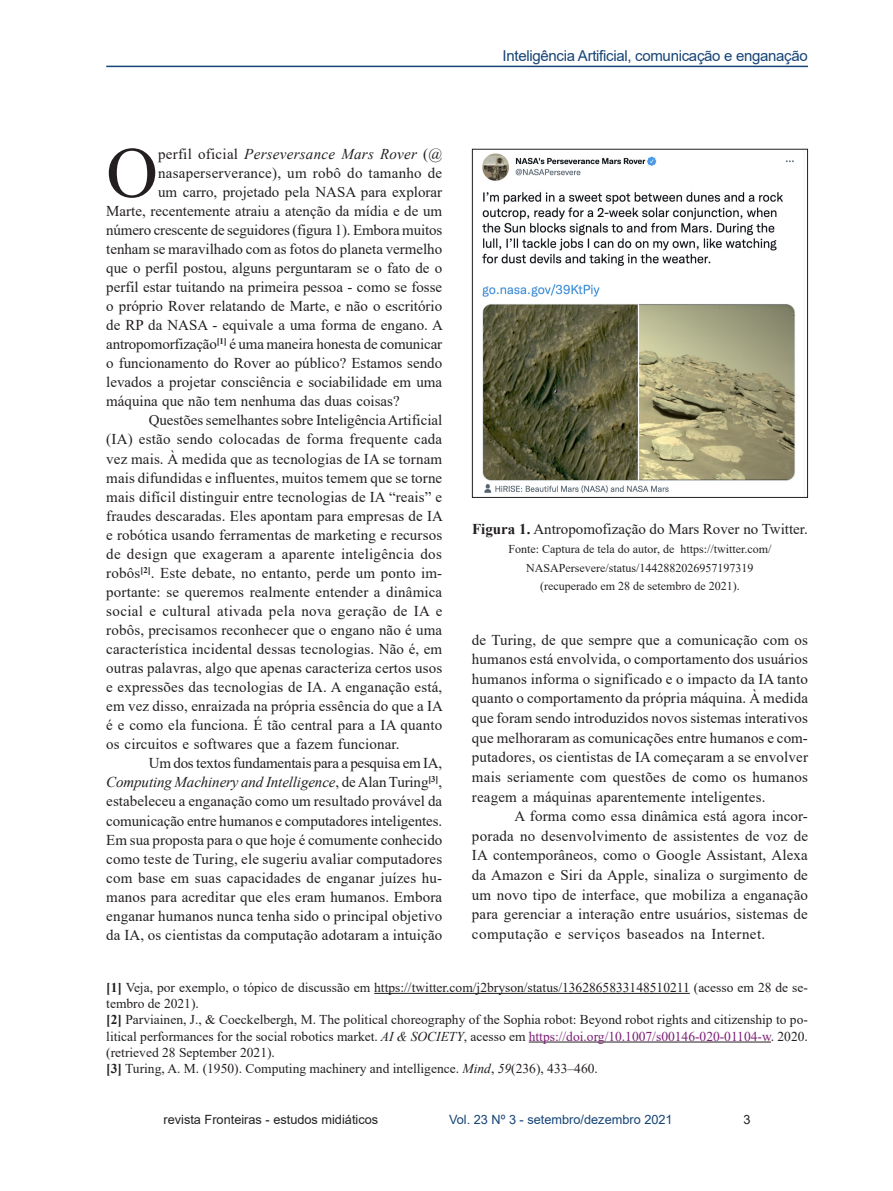
<style>
.page{position:relative;width:893px;height:1191px;background:#fff}
.page>*{position:absolute;margin:0;border:0;box-sizing:border-box;transform-origin:0 0}
.CAPITULAR{font:71.7px "Times New Roman";color:#231f20}
.TEXTO{font:15px/19px "Times New Roman";letter-spacing:.01em;color:#231f20;text-align:justify}
.CAPITULAR-2{font:15px "Times New Roman";color:#231f20}
.LEGENDAS{font:15px "Times New Roman";color:#231f20}
.t1{font:15px "Arial";letter-spacing:-.02em;color:#164476}
.CAPITULAR-3{font:italic 15px "Times New Roman";letter-spacing:.02em;color:#231f20}
.NOTA_RODAPE_s__fio{font:13.5px/16.2px "Times New Roman";color:#231f20}
.t2{font:12.75px "Arial";color:#231f20}
.t3{font:12.75px "Arial";color:#164476}
.LEGENDAS-2{font:12px/18.8px "Times New Roman";color:#231f20;text-align:center}
.s1{font-style:normal}
.s2{font-style:italic}
.s3{font-weight:700}
.s4{color:#7d1f77}
</style>
<div class="page">
<hr style="left:106px;top:66px;width:702px;height:1px;background:#164476">
<hr style="left:374px;top:993px;width:316px;height:1px;background:#231f20">
<hr style="left:529px;top:1041px;width:242px;height:1px;background:#231f20">
<img style="left:482px;top:153px;width:313px;height:340px">
<div style="left:472px;top:149px;width:336px;height:349px;border:1px solid #231f20"></div>
<p class="t1" style="left:503px;top:45px;width:307px">Inteligência Artificial, comunicação e enganação</p>
<p class="CAPITULAR" style="left:106px;top:122px;width:53px">O</p>
<p class="CAPITULAR-3" style="left:158px;top:144px;width:286px"><span class="s1">perfil oficial</span> Perseversance Mars Rover <span class="s1">(@</span></p>
<p class="CAPITULAR-2" style="left:158px;top:162px;width:286px">nasaperserverance), um robô do tamanho de</p>
<p class="CAPITULAR-2" style="left:158px;top:181px;width:286px">um carro, projetado pela NASA para explorar</p>
<p class="CAPITULAR-2" style="left:106px;top:200px;width:337px">Marte, recentemente atraiu a atenção da mídia e de um</p>
<p class="CAPITULAR-2" style="left:106px;top:219px;width:337px">número crescente de seguidores (figura 1). Embora muitos</p>
<p class="CAPITULAR-2" style="left:106px;top:238px;width:337px">tenham se maravilhado com as fotos do planeta vermelho</p>
<p class="CAPITULAR-2" style="left:106px;top:257px;width:337px">que o perfil postou, alguns perguntaram se o fato de o</p>
<p class="CAPITULAR-2" style="left:106px;top:276px;width:337px">perfil estar tuitando na primeira pessoa - como se fosse</p>
<p class="CAPITULAR-2" style="left:106px;top:295px;width:337px">o próprio Rover relatando de Marte, e não o escritório</p>
<p class="CAPITULAR-2" style="left:106px;top:314px;width:338px">de RP da NASA - equivale a uma forma de engano. A</p>
<p class="CAPITULAR-2" style="left:106px;top:333px;width:337px">antropomorfização<sup>[1]</sup> é uma maneira honesta de comunicar</p>
<p class="CAPITULAR-2" style="left:106px;top:353px;width:337px">o funcionamento do Rover ao público? Estamos sendo</p>
<p class="CAPITULAR-2" style="left:106px;top:372px;width:337px">levados a projetar consciência e sociabilidade em uma</p>
<p class="CAPITULAR-2" style="left:106px;top:391px;width:295px">máquina que não tem nenhuma das duas coisas?</p>
<p class="TEXTO" style="left:106px;top:410px;width:338px;text-indent:43px">Questões semelhantes sobre Inteligência Artificial (IA) estão sendo colocadas de forma frequente cada vez mais. À medida que as tecnologias de IA se tornam mais difundidas e influentes, muitos temem que se torne mais difícil distinguir entre tecnologias de IA “reais” e fraudes descaradas. Eles apontam para empresas de IA e robótica usando ferramentas de marketing e recursos de design que exageram a aparente inteligência dos robôs<sup>[2]</sup>. Este debate, no entanto, perde um ponto im&shy;portante: se queremos realmente entender a dinâmica social e cultural ativada pela nova geração de IA e robôs, precisamos reconhecer que o engano não é uma característica incidental dessas tecnologias. Não é, em outras palavras, algo que apenas caracteriza certos usos e expressões das tecnologias de IA. A enganação está, em vez disso, enraizada na própria essência do que a IA é e como ela funciona. É tão central para a IA quanto os circuitos e softwares que a fazem funcionar.</p>
<p class="TEXTO" style="left:106px;top:753px;width:338px;text-indent:43px">Um dos textos fundamentais para a pesquisa em IA, <span class="s2">Computing Machinery and Intelligence</span>, de Alan Turing<sup>[3]</sup>, estabeleceu a enganação como um resultado provável da comunicação entre humanos e computadores inteligentes.<br>Em sua proposta para o que hoje é comumente conhecido como teste de Turing, ele sugeriu avaliar computadores com base em suas capacidades de enganar juízes hu&shy;manos para acreditar que eles eram humanos. Embora enganar humanos nunca tenha sido o principal objetivo da IA, os cientistas da computação adotaram a intuição</p>
<p class="LEGENDAS" style="left:472px;top:518px;width:337px"><span class="s3">Figura 1.</span> Antropomofização do Mars Rover no Twitter.</p>
<p class="LEGENDAS-2" style="left:509px;top:539px;width:264px">Fonte: Captura de tela do autor, de https://twitter.com/<br>NASAPersevere/status/1442882026957197319 (recuperado em 28 de setembro de 2021).</p>
<p class="TEXTO" style="left:472px;top:629px;width:338px;line-height:19.6px">de Turing, de que sempre que a comunicação com os humanos está envolvida, o comportamento dos usuários humanos informa o significado e o impacto da IA tanto quanto o comportamento da própria máquina. À medida que foram sendo introduzidos novos sistemas interativos que melhoraram as comunicações entre humanos e com&shy;putadores, os cientistas de IA começaram a se envolver mais seriamente com questões de como os humanos reagem a máquinas aparentemente inteligentes.</p>
<p class="TEXTO" style="left:472px;top:806px;width:338px;line-height:19.6px;text-indent:43px">A forma como essa dinâmica está agora incor&shy;porada no desenvolvimento de assistentes de voz de IA contemporâneos, como o Google Assistant, Alexa da Amazon e Siri da Apple, sinaliza o surgimento de um novo tipo de interface, que mobiliza a enganação para gerenciar a interação entre usuários, sistemas de computação e serviços baseados na Internet.</p>
<p class="NOTA_RODAPE_s__fio" style="left:106px;top:979px;width:703px"><span class="s3">[1]</span> Veja, por exemplo, o tópico de discussão em https://twitter.com/j2bryson/status/1362865833148510211 (acesso em 28 de se&shy;tembro de 2021).</p>
<p class="NOTA_RODAPE_s__fio" style="left:106px;top:1011px;width:703px;text-align:justify"><span class="s3">[2]</span> Parviainen, J., &amp; Coeckelbergh, M. The political choreography of the Sophia robot: Beyond robot rights and citizenship to po&shy;litical performances for the social robotics market. <span class="s2">AI &amp; SOCIETY</span>, acesso em <span class="s4">https://doi.org/10.1007/s00146-020-01104-w</span>. 2020. (retrieved 28 September 2021).</p>
<p class="NOTA_RODAPE_s__fio" style="left:106px;top:1060px;width:493px"><span class="s3">[3]</span> Turing, A. M. (1950). Computing machinery and intelligence. <span class="s2">Mind</span>, <span class="s2">59</span>(236), 433–460.</p>
<p class="t2" style="left:164px;top:1110px;width:216px">revista Fronteiras - estudos midiáticos</p>
<p class="t3" style="left:449px;top:1110px;width:225px">Vol. 23 Nº 3 - setembro/dezembro 2021</p>
<p class="t2" style="left:744px;top:1110px;width:9px">3</p>
</div>
